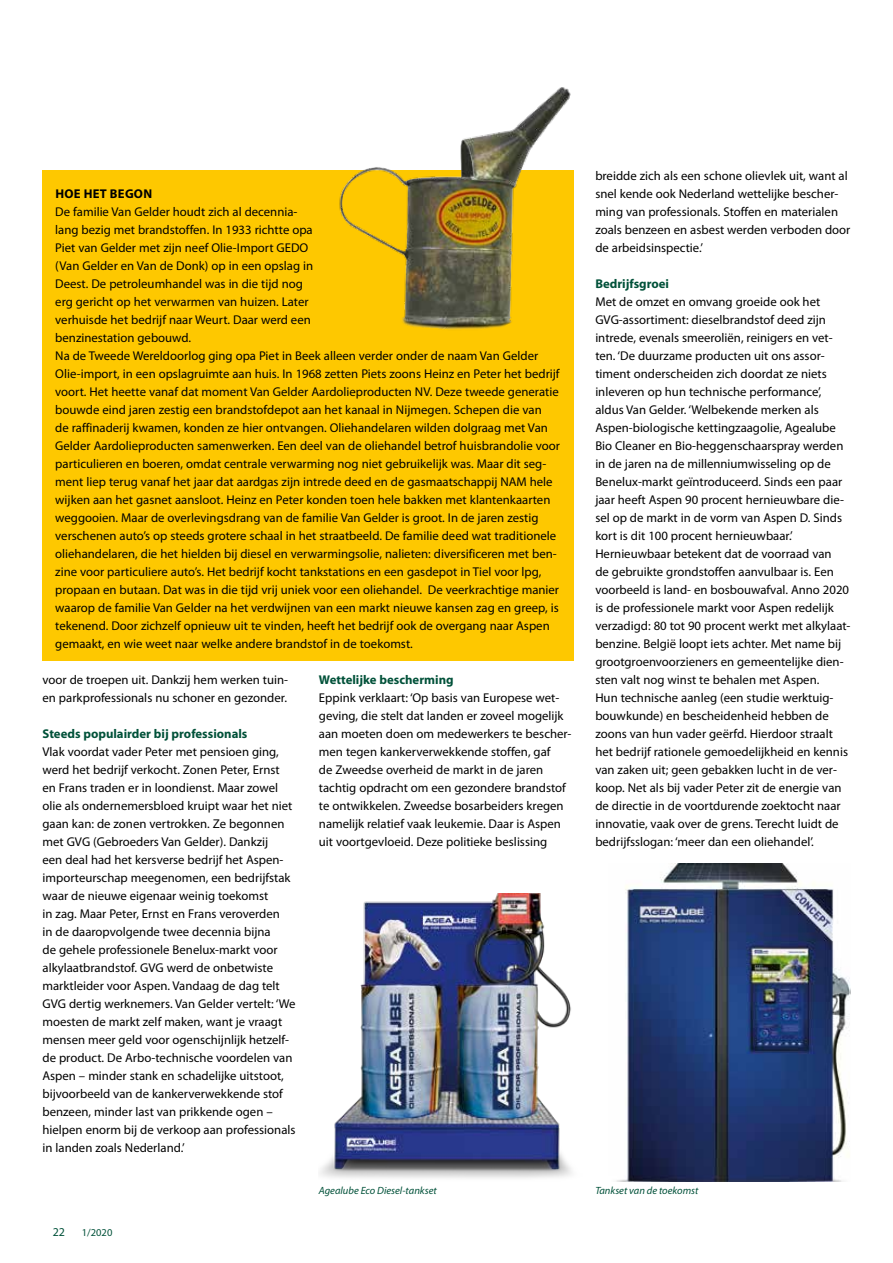
<style>
.page{position:relative;width:893px;height:1263px;background:#fff}
.page>*{position:absolute;margin:0;border:0;box-sizing:border-box;transform-origin:0 0}
.t1{font:12.75px/18px "Myriad Pro";color:#000}
.t2{font:700 12.75px "Myriad Pro";color:#005139}
.t3{font:700 12.75px "Myriad Pro";letter-spacing:.02em;color:#000}
.t4{font:12px "Myriad Pro";color:#005139}
.t5{font:italic 10.5px "Myriad Pro";color:#005139}
.t6{font:10.5px "Myriad Pro";color:#005139}
</style>
<div class="page">
<div style="left:43px;top:170px;width:531px;height:491px;background:#fec800"></div>
<img style="left:339px;top:87px;width:232px;height:243px">
<img style="left:617px;top:864px;width:233px;height:317px">
<img style="left:320px;top:893px;width:252px;height:285px">
<p class="t3" style="left:55px;top:185px;width:98px">HOE HET BEGON</p>
<p class="t1" style="left:55px;top:203px;width:506px">De familie Van Gelder houdt zich al decennia-<br>lang bezig met brandstoffen. In 1933 richtte opa<br>Piet van Gelder met zijn neef Olie-Import GEDO<br>(Van Gelder en Van de Donk) op in een opslag in<br>Deest. De petroleumhandel was in die tijd nog<br>erg gericht op het verwarmen van huizen. Later<br>verhuisde het bedrijf naar Weurt. Daar werd een<br>benzinestation gebouwd.<br>Na de Tweede Wereldoorlog ging opa Piet in Beek alleen verder onder de naam Van Gelder Olie-import, in een opslagruimte aan huis. In 1968 zetten Piets zoons Heinz en Peter het bedrijf voort. Het heette vanaf dat moment Van Gelder Aardolieproducten NV. Deze tweede generatie bouwde eind jaren zestig een brandstofdepot aan het kanaal in Nijmegen. Schepen die van<br>de raffinaderij kwamen, konden ze hier ontvangen. Oliehandelaren wilden dolgraag met Van Gelder Aardolieproducten samenwerken. Een deel van de oliehandel betrof huisbrandolie voor particulieren en boeren, omdat centrale verwarming nog niet gebruikelijk was. Maar dit seg&shy;ment liep terug vanaf het jaar dat aardgas zijn intrede deed en de gasmaatschappij NAM hele wijken aan het gasnet aansloot. Heinz en Peter konden toen hele bakken met klantenkaarten weggooien. Maar de overlevingsdrang van de familie Van Gelder is groot. In de jaren zestig verschenen auto’s op steeds grotere schaal in het straatbeeld. De familie deed wat traditionele oliehandelaren, die het hielden bij diesel en verwarmingsolie, nalieten: diversificeren met ben&shy;zine voor particuliere auto’s. Het bedrijf kocht tankstations en een gasdepot in Tiel voor lpg, propaan en butaan. Dat was in die tijd vrij uniek voor een oliehandel. De veerkrachtige manier waarop de familie Van Gelder na het verdwijnen van een markt nieuwe kansen zag en greep, is tekenend. Door zichzelf opnieuw uit te vinden, heeft het bedrijf ook de overgang naar Aspen gemaakt, en wie weet naar welke andere brandstof in de toekomst.</p>
<p class="t1" style="left:43px;top:671px;width:247px">voor de troepen uit. Dankzij hem werken tuin&shy;en parkprofessionals nu schoner en gezonder.</p>
<p class="t2" style="left:43px;top:725px;width:206px">Steeds populairder bij professionals</p>
<p class="t1" style="left:43px;top:743px;width:255px">Vlak voordat vader Peter met pensioen ging, werd het bedrijf verkocht. Zonen Peter, Ernst en Frans traden er in loondienst. Maar zowel olie als ondernemersbloed kruipt waar het niet gaan kan: de zonen vertrokken. Ze begonnen met GVG (Gebroeders Van Gelder). Dankzij<br>een deal had het kersverse bedrijf het Aspen&shy;importeurschap meegenomen, een bedrijfstak waar de nieuwe eigenaar weinig toekomst<br>in zag. Maar Peter, Ernst en Frans veroverden<br>in de daaropvolgende twee decennia bijna<br>de gehele professionele Benelux-markt voor alkylaatbrandstof. GVG werd de onbetwiste marktleider voor Aspen. Vandaag de dag telt GVG dertig werknemers. Van Gelder vertelt: ‘We moesten de markt zelf maken, want je vraagt mensen meer geld voor ogenschijnlijk hetzelf&shy;de product. De Arbo-technische voordelen van Aspen – minder stank en schadelijke uitstoot, bijvoorbeeld van de kankerverwekkende stof benzeen, minder last van prikkende ogen – hielpen enorm bij de verkoop aan professionals in landen zoals Nederland.’</p>
<p class="t2" style="left:319px;top:671px;width:136px">Wettelijke bescherming</p>
<p class="t1" style="left:319px;top:689px;width:254px">Eppink verklaart: ‘Op basis van Europese wet&shy;geving, die stelt dat landen er zoveel mogelijk aan moeten doen om medewerkers te bescher&shy;men tegen kankerverwekkende stoffen, gaf<br>de Zweedse overheid de markt in de jaren tachtig opdracht om een gezondere brandstof te ontwikkelen. Zweedse bosarbeiders kregen namelijk relatief vaak leukemie. Daar is Aspen uit voortgevloeid. Deze politieke beslissing</p>
<p class="t1" style="left:595px;top:167px;width:257px">breidde zich als een schone olievlek uit, want al snel kende ook Nederland wettelijke bescher&shy;ming van professionals. Stoffen en materialen zoals benzeen en asbest werden verboden door de arbeidsinspectie.’</p>
<p class="t2" style="left:595px;top:276px;width:75px">Bedrijfsgroei</p>
<p class="t1" style="left:595px;top:293px;width:257px">Met de omzet en omvang groeide ook het GVG-assortiment: dieselbrandstof deed zijn intrede, evenals smeeroliën, reinigers en vet&shy;ten. ‘De duurzame producten uit ons assor&shy;timent onderscheiden zich doordat ze niets inleveren op hun technische performance’, aldus Van Gelder. ‘Welbekende merken als Aspen-biologische kettingzaagolie, Agealube Bio Cleaner en Bio-heggenschaarspray werden in de jaren na de millenniumwisseling op de Benelux-markt geïntroduceerd. Sinds een paar jaar heeft Aspen 90 procent hernieuwbare die&shy;sel op de markt in de vorm van Aspen D. Sinds kort is dit 100 procent hernieuwbaar.’ Hernieuwbaar betekent dat de voorraad van<br>de gebruikte grondstoffen aanvulbaar is. Een voorbeeld is land- en bosbouwafval. Anno 2020 is de professionele markt voor Aspen redelijk verzadigd: 80 tot 90 procent werkt met alkylaat&shy;benzine. België loopt iets achter. Met name bij grootgroenvoorzieners en gemeentelijke dien&shy;sten valt nog winst te behalen met Aspen.<br>Hun technische aanleg (een studie werktuig&shy;bouwkunde) en bescheidenheid hebben de zoons van hun vader geërfd. Hierdoor straalt het bedrijf rationele gemoedelijkheid en kennis van zaken uit; geen gebakken lucht in de ver&shy;koop. Net als bij vader Peter zit de energie van de directie in de voortdurende zoektocht naar innovatie, vaak over de grens. Terecht luidt de bedrijfsslogan: ‘meer dan een oliehandel’.</p>
<p class="t4" style="left:53px;top:1224px;width:14px">22</p>
<p class="t6" style="left:82px;top:1226px;width:32px">1/2020</p>
<p class="t5" style="left:319px;top:1184px;width:119px">Agealube Eco Diesel-tankset</p>
<p class="t5" style="left:595px;top:1184px;width:105px">Tankset van de toekomst</p>
</div>
